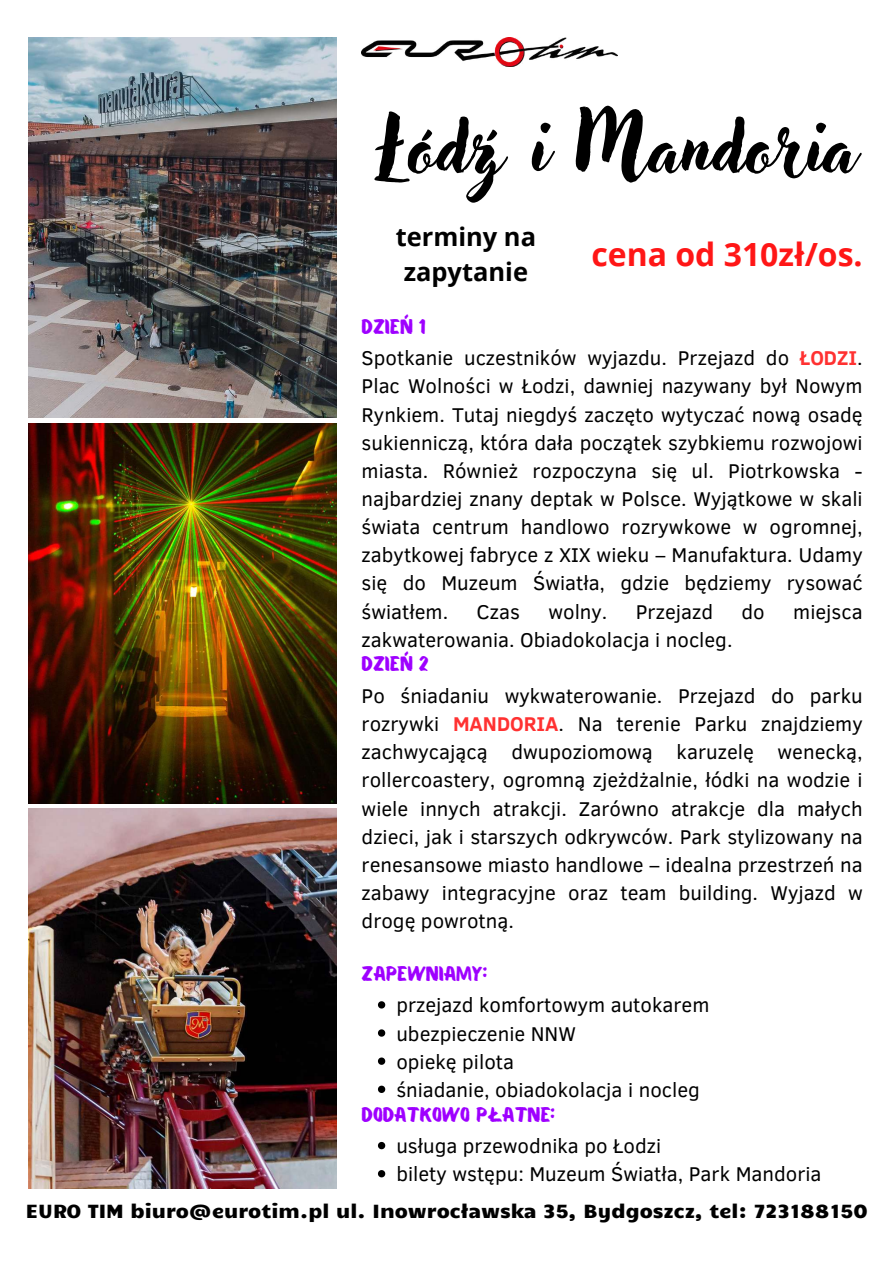
<style>
.page{position:relative;width:893px;height:1263px;background:#fff}
.page>*{position:absolute;margin:0;border:0;box-sizing:border-box;transform-origin:0 0}
.t1{font:72.75px "Adlery Pro";color:#000}
.t2{font:700 31.95px "Open Sans";color:#ff1616}
.t3{font:700 25.5px/35.5px "Open Sans";color:#000;text-align:center}
.t4{font:20.4px/28.1px "Clear Sans";color:#000}
.t5{font:20.4px "Balmy";color:#9e00ff}
.t6{font:19.2px "Candal";color:#000}
.s1{font-weight:700;color:#ff3131}
</style>
<div class="page">
<img style="left:29px;top:809px;width:308px;height:379px">
<img style="left:29px;top:423px;width:308px;height:380px">
<img style="left:29px;top:38px;width:308px;height:380px">
<img style="left:361px;top:38px;width:256px;height:28px">
<svg style="left:378px;top:1001px;width:7px;height:7px"></svg>
<svg style="left:378px;top:1029px;width:7px;height:8px"></svg>
<svg style="left:378px;top:1057px;width:7px;height:8px"></svg>
<svg style="left:378px;top:1086px;width:7px;height:7px"></svg>
<svg style="left:378px;top:1142px;width:7px;height:7px"></svg>
<svg style="left:378px;top:1170px;width:7px;height:7px"></svg>
<h1 class="t1" style="left:378px;top:113px;width:480px">Łódź i Mandoria</h1>
<p class="t3" style="left:396px;top:218px;width:142px">terminy na zapytanie</p>
<h2 class="t2" style="left:591px;top:232px;width:273px">cena od 310zł/os.</h2>
<p class="t5" style="left:361px;top:318px;width:66px">DZIEŃ 1</p>
<p class="t4" style="left:361px;top:343px;width:502px;text-align:justify">Spotkanie uczestników wyjazdu. Przejazd do <span class="s1">ŁODZI</span>.<br>Plac Wolności w Łodzi, dawniej nazywany był Nowym Rynkiem. Tutaj niegdyś zaczęto wytyczać nową osadę sukienniczą, która dała początek szybkiemu rozwojowi miasta. Również rozpoczyna się ul. Piotrkowska - najbardziej znany deptak w Polsce. Wyjątkowe w skali świata centrum handlowo rozrywkowe w ogromnej, zabytkowej fabryce z XIX wieku – Manufaktura. Udamy się do Muzeum Światła, gdzie będziemy rysować światłem.</p>
<p class="t4" style="left:476px;top:596px;width:45px">Czas</p>
<p class="t4" style="left:548px;top:596px;width:61px">wolny.</p>
<p class="t4" style="left:636px;top:596px;width:79px">Przejazd</p>
<p class="t4" style="left:741px;top:596px;width:25px">do</p>
<p class="t4" style="left:793px;top:596px;width:71px">miejsca</p>
<p class="t4" style="left:361px;top:624px;width:372px">zakwaterowania. Obiadokolacja i nocleg.</p>
<p class="t5" style="left:361px;top:656px;width:69px">DZIEŃ 2</p>
<p class="t4" style="left:361px;top:681px;width:502px;text-align:justify">Po śniadaniu wykwaterowanie. Przejazd do parku rozrywki <span class="s1">MANDORIA</span>. Na terenie Parku znajdziemy zachwycającą dwupoziomową karuzelę wenecką, rollercoastery, ogromną zjeżdżalnie, łódki na wodzie i wiele innych atrakcji. Zarówno atrakcje dla małych dzieci, jak i starszych odkrywców. Park stylizowany na renesansowe miasto handlowe – idealna przestrzeń na zabawy integracyjne oraz team building. Wyjazd w drogę powrotną.</p>
<p class="t5" style="left:361px;top:966px;width:127px">ZAPEWNIAMY:</p>
<p class="t4" style="left:396px;top:990px;width:315px">przejazd komfortowym autokarem ubezpieczenie NNW<br>opiekę pilota<br>śniadanie, obiadokolacja i nocleg</p>
<p class="t4" style="left:396px;top:1131px;width:427px">usługa przewodnika po Łodzi<br>bilety wstępu: Muzeum Światła, Park Mandoria</p>
<p class="t5" style="left:361px;top:1106px;width:195px">DODATKOWO PŁATNE:</p>
<p class="t6" style="left:26px;top:1197px;width:843px">EURO TIM biuro@eurotim.pl ul. Inowrocławska 35, Bydgoszcz, tel: 723188150</p>
</div>
